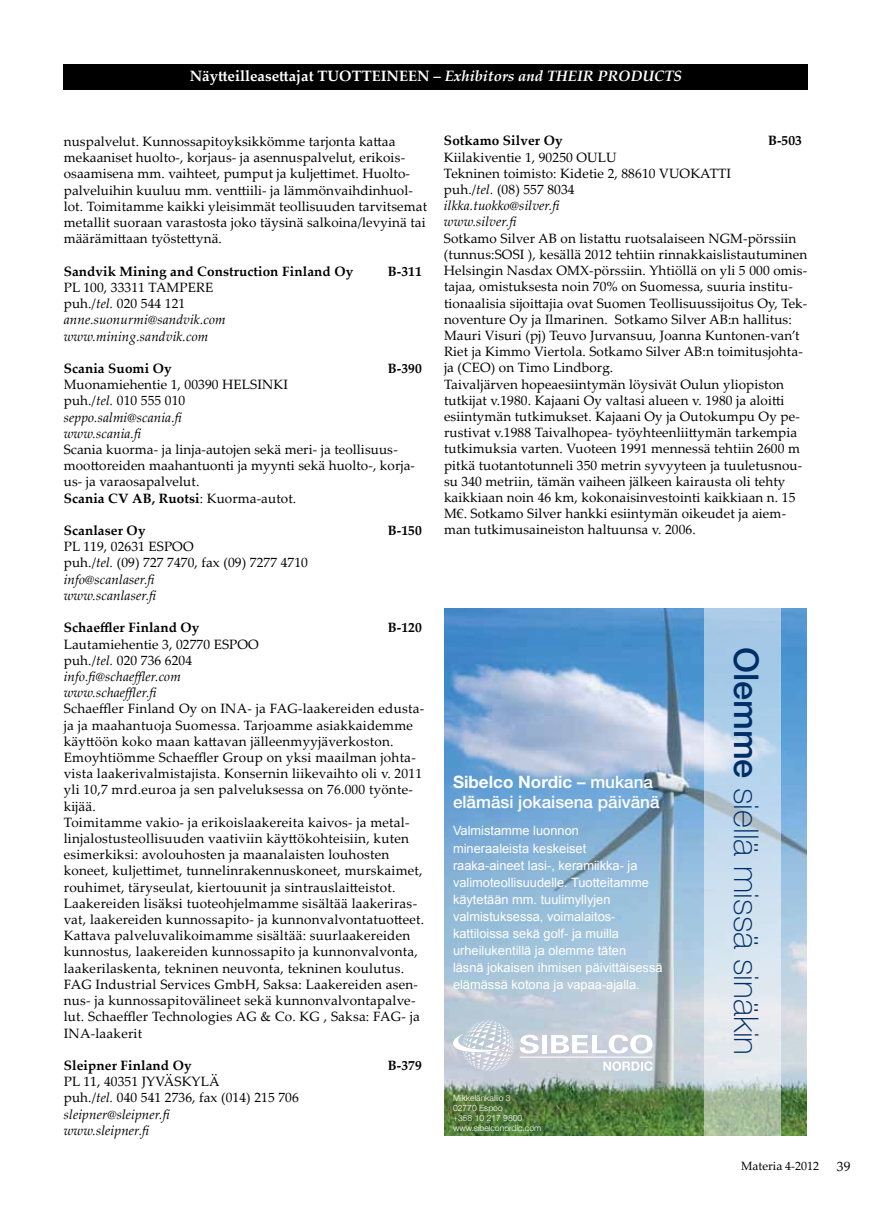
<style>
.page{position:relative;width:893px;height:1221px;background:#fff}
.page>*{position:absolute;margin:0;border:0;box-sizing:border-box;transform-origin:0 0}
.t1{font:100 34.2px "Helvetica Neue LT Std";color:#002e67}
.t2{font:500 17.1px/20.5px "Helvetica Neue LT Std";color:#fff}
.t3{font:700 15px "Palatino Linotype";color:#fff}
.t4{font:13.5px/16.2px "Palatino Linotype";letter-spacing:.01em;color:#000}
.t5{font:italic 13.5px/16.2px "Palatino Linotype";letter-spacing:.005em;color:#000}
.t6{font:700 13.5px "Palatino Linotype";letter-spacing:.005em;color:#000}
.t7{font:12.9px/17.1px "Arial";color:#fff}
.t8{font:12px "Palatino Linotype";color:#000}
.t9{font:300 8.55px/10.2px "Helvetica Neue LT Std";color:#fff}
.s1{font-style:italic}
.s2{font-style:normal}
.s3{font-weight:700}
.s4{font-weight:500}
</style>
<div class="page">
<div style="left:64px;top:64px;width:744px;height:25px;background:#000"></div>
<img style="left:444px;top:608px;width:363px;height:527px">
<svg style="left:704px;top:608px;width:77px;height:527px;background:#c3d8e4"></svg>
<hr style="left:520px;top:1056px;width:133px;height:1px;background:#fff">
<div style="left:542px;top:1034px;width:5px;height:19px;background:#fff"></div>
<svg style="left:551px;top:1034px;width:101px;height:19px"></svg>
<svg style="left:453px;top:1019px;width:86px;height:52px;background:#ccd4de"></svg>
<svg style="left:603px;top:1061px;width:50px;height:9px"></svg>
<p class="t3" style="left:190px;top:65px;width:493px">Näytteilleasettajat TUOTTEINEEN ‒ <span class="s1">Exhibitors and THEIR PRODUCTS</span></p>
<p class="t4" style="left:64px;top:133px;width:365px">nuspalvelut. Kunnossapitoyksikkömme tarjonta kattaa mekaaniset huolto-, korjaus- ja asennuspalvelut, erikois&shy;osaamisena mm. vaihteet, pumput ja kuljettimet. Huolto&shy;palveluihin kuuluu mm. venttiili- ja lämmönvaihdinhuol&shy;lot. Toimitamme kaikki yleisimmät teollisuuden tarvitsemat metallit suoraan varastosta joko täysinä salkoina/levyinä tai määrämittaan työstettynä.</p>
<p class="t6" style="left:64px;top:261px;width:291px">Sandvik Mining and Construction Finland Oy</p>
<p class="t6" style="left:388px;top:261px;width:36px">B-311</p>
<p class="t5" style="left:64px;top:279px;width:163px"><span class="s2">PL 100, 33311 TAMPERE puh./</span>tel. <span class="s2">020 544 121 </span>anne.suonurmi@sandvik.com www.mining.sandvik.com</p>
<p class="t6" style="left:64px;top:359px;width:109px">Scania Suomi Oy</p>
<p class="t6" style="left:388px;top:359px;width:36px">B-390</p>
<p class="t4" style="left:64px;top:376px;width:226px">Muonamiehentie 1, 00390 HELSINKI puh./<span class="s1">tel.</span> 010 555 010 <span class="s1">seppo.salmi@scania.fi<br>www.scania.fi</span></p>
<p class="t4" style="left:64px;top:441px;width:353px">Scania kuorma- ja linja-autojen sekä meri- ja teollisuus&shy;moottoreiden maahantuonti ja myynti sekä huolto-, korja&shy;us- ja varaosapalvelut.<br><span class="s3">Scania CV AB, Ruotsi</span>: Kuorma-autot.</p>
<p class="t6" style="left:64px;top:521px;width:83px">Scanlaser Oy</p>
<p class="t6" style="left:388px;top:521px;width:36px">B-150</p>
<p class="t4" style="left:64px;top:538px;width:246px">PL 119, 02631 ESPOO<br>puh./<span class="s1">tel.</span> (09) 727 7470, fax (09) 7277 4710 <span class="s1">info@scanlaser.fi<br>www.scanlaser.fi</span></p>
<p class="t6" style="left:64px;top:618px;width:137px">Schaeffler Finland Oy</p>
<p class="t6" style="left:388px;top:618px;width:36px">B-120</p>
<p class="t5" style="left:64px;top:635px;width:197px"><span class="s2">Lautamiehentie 3, 02770 ESPOO puh./</span>tel. <span class="s2">020 736 6204 </span>info.fi@schaeffler.com www.schaeffler.fi</p>
<p class="t4" style="left:64px;top:700px;width:362px">Schaeffler Finland Oy on INA- ja FAG-laakereiden edusta&shy;ja ja maahantuoja Suomessa. Tarjoamme asiakkaidemme käyttöön koko maan kattavan jälleenmyyjäverkoston.<br>Emoyhtiömme Schaeffler Group on yksi maailman johta&shy;vista laakerivalmistajista. Konsernin liikevaihto oli v. 2011 yli 10,7 mrd.euroa ja sen palveluksessa on 76.000 työnte&shy;kijää.<br>Toimitamme vakio- ja erikoislaakereita kaivos- ja metal&shy;linjalostusteollisuuden vaativiin käyttökohteisiin, kuten esimerkiksi: avolouhosten ja maanalaisten louhosten koneet, kuljettimet, tunnelinrakennuskoneet, murskaimet, rouhimet, täryseulat, kiertouunit ja sintrauslaitteistot.<br>Laakereiden lisäksi tuoteohjelmamme sisältää laakeriras&shy;vat, laakereiden kunnossapito- ja kunnonvalvontatuotteet.<br>Kattava palveluvalikoimamme sisältää: suurlaakereiden kunnostus, laakereiden kunnossapito ja kunnonvalvonta, laakerilaskenta, tekninen neuvonta, tekninen koulutus.<br>FAG Industrial Services GmbH, Saksa: Laakereiden asen&shy;nus- ja kunnossapitovälineet sekä kunnonvalvontapalve&shy;lut. Schaeffler Technologies AG &amp; Co. KG , Saksa: FAG- ja INA-laakerit</p>
<p class="t6" style="left:64px;top:1055px;width:129px">Sleipner Finland Oy</p>
<p class="t6" style="left:388px;top:1055px;width:36px">B-379</p>
<p class="t4" style="left:64px;top:1072px;width:237px">PL 11, 40351 JYVÄSKYLÄ<br>puh./<span class="s1">tel.</span> 040 541 2736, fax (014) 215 706 <span class="s1">sleipner@sleipner.fi<br>www.sleipner.fi</span></p>
<p class="t6" style="left:444px;top:131px;width:120px">Sotkamo Silver Oy</p>
<p class="t6" style="left:768px;top:131px;width:36px">B-503</p>
<p class="t4" style="left:444px;top:148px;width:289px">Kiilakiventie 1, 90250 OULU<br>Tekninen toimisto: Kidetie 2, 88610 VUOKATTI puh./<span class="s1">tel.</span> (08) 557 8034<br><span class="s1">ilkka.tuokko@silver.fi<br>www.silver.fi</span></p>
<p class="t4" style="left:444px;top:229px;width:365px">Sotkamo Silver AB on listattu ruotsalaiseen NGM-pörssiin (tunnus:SOSI ), kesällä 2012 tehtiin rinnakkaislistautuminen Helsingin Nasdax OMX-pörssiin. Yhtiöllä on yli 5 000 omis&shy;tajaa, omistuksesta noin 70% on Suomessa, suuria institu&shy;tionaalisia sijoittajia ovat Suomen Teollisuussijoitus Oy, Tek&shy;noventure Oy ja Ilmarinen. Sotkamo Silver AB:n hallitus:<br>Mauri Visuri (pj) Teuvo Jurvansuu, Joanna Kuntonen-van’t Riet ja Kimmo Viertola. Sotkamo Silver AB:n toimitusjohta&shy;ja (CEO) on Timo Lindborg.<br>Taivaljärven hopeaesiintymän löysivät Oulun yliopiston tutkijat v.1980. Kajaani Oy valtasi alueen v. 1980 ja aloitti esiintymän tutkimukset. Kajaani Oy ja Outokumpu Oy pe&shy;rustivat v.1988 Taivalhopea- työyhteenliittymän tarkempia tutkimuksia varten. Vuoteen 1991 mennessä tehtiin 2600 m pitkä tuotantotunneli 350 metrin syvyyteen ja tuuletusnou&shy;su 340 metriin, tämän vaiheen jälkeen kairausta oli tehty kaikkiaan noin 46 km, kokonaisinvestointi kaikkiaan n. 15<br>M€. Sotkamo Silver hankki esiintymän oikeudet ja aiem&shy;man tutkimusaineiston haltuunsa v. 2006.</p>
<p class="t2" style="left:453px;top:771px;width:208px"><span class="s3">Sibelco Nordic</span> – mukana elämäsi jokaisena päivänä</p>
<p class="t7" style="left:453px;top:822px;width:211px">Valmistamme luonnon<br>mineraaleista keskeiset<br>raaka-aineet lasi-, keramiikka- ja valimoteollisuudelle. Tuotteitamme käytetään mm. tuulimyllyjen valmistuksessa, voimalaitos&shy;kattiloissa sekä golf- ja muilla urheilukentillä ja olemme täten<br>läsnä jokaisen ihmisen päivittäisessä elämässä kotona ja vapaa-ajalla.</p>
<p class="t9" style="left:453px;top:1092px;width:90px">Mikkelänkallio 3<br>02770 Espoo<br>+358 10 217 9800 www.sibelconordic.com</p>
<h1 class="t1" style="left:766px;top:646px;width:410px;rotate:90deg"><span class="s4">Olemme</span> siellä missä sinäkin</h1>
<p class="t8" style="left:741px;top:1157px;width:79px">Materia 4-2012</p>
<p class="t4" style="left:837px;top:1157px;width:15px">39</p>
</div>
